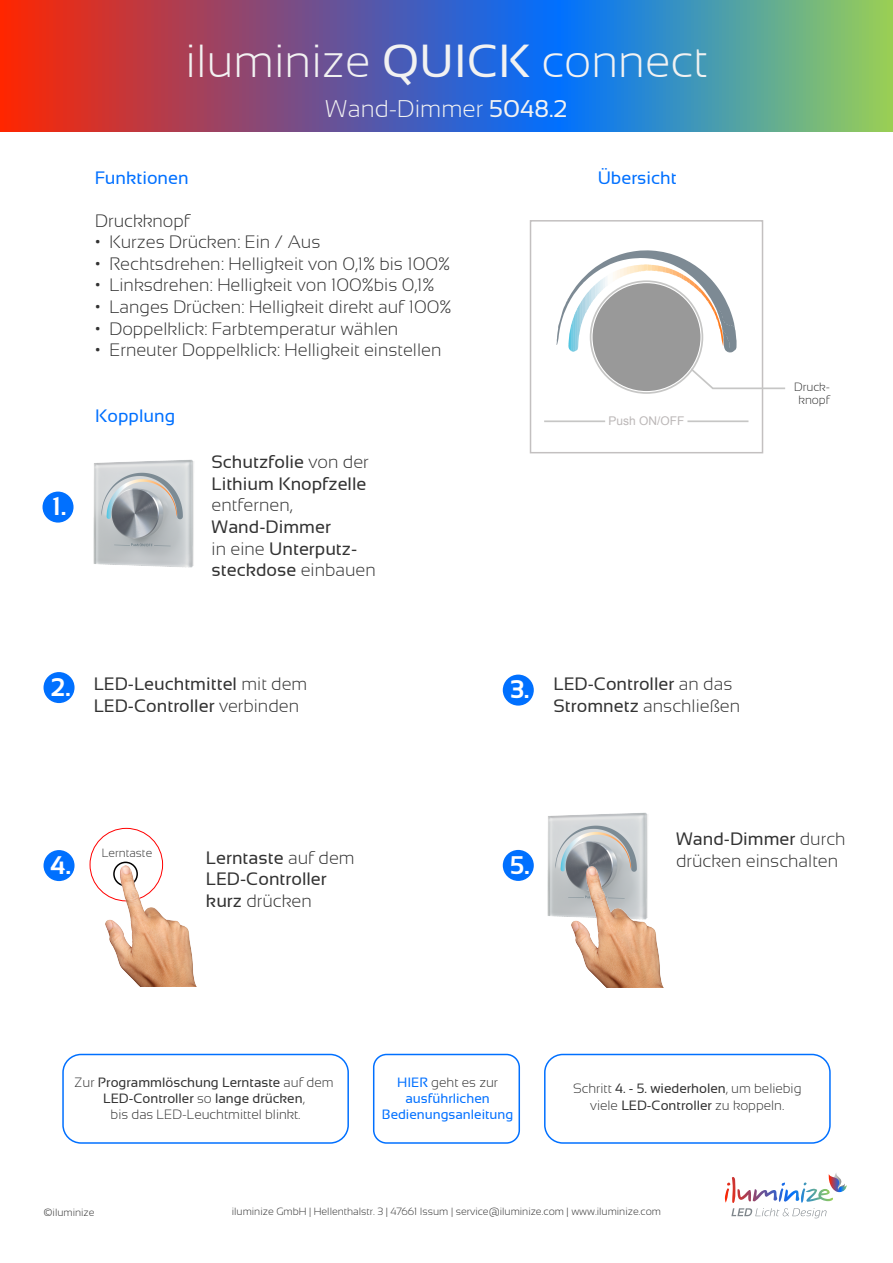
<style>
.page{position:relative;width:893px;height:1263px;background:#fff}
.page>*{position:absolute;margin:0;border:0;box-sizing:border-box;transform-origin:0 0}
.t1{font:300 46.35px "Sansation";color:#f2f2f2}
.t2{font:700 25.5px "Sansation";color:#fff}
.t3{font:300 24.15px "Sansation";color:#f2f2f2}
.t4{font:300 18px/21.6px "Sansation";color:#333}
.t5{font:18px/21.6px "Sansation";color:#333}
.t6{font:18px "Sansation";color:#0070ff}
.t7{font:13.5px/16.2px "Sansation";color:#333;text-align:center}
.t8{font:300 13.5px/16.2px "Sansation";color:#333;text-align:center}
.t9{font:13.5px/16.2px "Sansation";color:#0070ff;text-align:center}
.t10{font:300 12px/13.5px "Sansation";color:#333;text-align:center}
.t11{font:12px "Arial";color:#bcb8b8}
.t12{font:300 10.5px "Sansation";color:#333}
.s1{font-weight:400}
.s2{font-weight:300}
.s3{font-weight:300;color:#333}
</style>
<div class="page">
<img style="left:547px;top:812px;width:101px;height:105px">
<svg style="left:0;top:0;width:892px;height:132px;background:#6d6a8e"></svg>
<div style="left:44px;top:850px;width:30px;height:31px;background:#0070ff;border-radius:50%"></div>
<svg style="left:117px;top:862px;width:17px;height:3px"></svg>
<div style="left:503px;top:850px;width:31px;height:31px;background:#0070ff;border-radius:50%"></div>
<div style="left:42px;top:492px;width:31px;height:31px;background:#0070ff;border-radius:15px"></div>
<img style="left:106px;top:865px;width:91px;height:122px">
<div style="left:529px;top:220px;width:234px;height:233px;background:#fff;border:2px solid #c3c0c0"></div>
<div style="left:592px;top:283px;width:108px;height:108px;background:#999;border-radius:50%"></div>
<svg style="left:688px;top:367px;width:97px;height:23px"></svg>
<img style="left:572px;top:866px;width:91px;height:122px">
<svg style="left:556px;top:250px;width:180px;height:103px"></svg>
<hr style="left:687px;top:420px;width:61px;height:2px;background:#c6c6c5">
<hr style="left:544px;top:420px;width:61px;height:2px;background:#c6c6c5">
<img style="left:93px;top:460px;width:101px;height:108px">
<div style="left:503px;top:675px;width:31px;height:31px;background:#0070ff;border-radius:50%"></div>
<div style="left:44px;top:672px;width:30px;height:31px;background:#0070ff;border-radius:50%"></div>
<img style="left:724px;top:1173px;width:122px;height:45px">
<div style="left:62px;top:1054px;width:287px;height:90px;border:2px solid #0070ff;border-radius:18px"></div>
<div style="left:544px;top:1054px;width:286px;height:90px;border:2px solid #0070ff;border-radius:18px"></div>
<div style="left:373px;top:1054px;width:147px;height:90px;border:2px solid #0070ff;border-radius:13px"></div>
<h1 class="t1" style="left:185px;top:35px;width:523px">iluminize <span class="s1">QUICK</span> connect</h1>
<h3 class="t3" style="left:325px;top:95px;width:243px">Wand-Dimmer <span class="s1">5048.2</span></h3>
<h2 class="t2" style="left:52px;top:492px;width:16px">1.</h2>
<p class="t6" style="left:95px;top:167px;width:95px">Funktionen</p>
<p class="t4" style="left:95px;top:209px;width:96px">Druckknopf</p>
<p class="t4" style="left:95px;top:231px;width:227px">• Kurzes Drücken: Ein / Aus</p>
<p class="t4" style="left:95px;top:253px;width:356px">• Rechtsdrehen: Helligkeit von 0,1% bis 100%</p>
<p class="t4" style="left:95px;top:274px;width:341px">• Linksdrehen: Helligkeit von 100%bis 0,1%</p>
<p class="t4" style="left:95px;top:296px;width:357px">• Langes Drücken: Helligkeit direkt auf 100%</p>
<p class="t4" style="left:95px;top:317px;width:304px">• Doppelklick: Farbtemperatur wählen</p>
<p class="t4" style="left:95px;top:339px;width:347px">• Erneuter Doppelklick: Helligkeit einstellen</p>
<p class="t6" style="left:95px;top:406px;width:81px">Kopplung</p>
<p class="t5" style="left:212px;top:451px;width:159px">Schutzfolie <span class="s2">von der<br></span>Lithium Knopfzelle</p>
<p class="t4" style="left:212px;top:494px;width:82px">entfernen,</p>
<p class="t5" style="left:212px;top:516px;width:166px">Wand-Dimmer<br><span class="s2">in eine</span> Unterputz&shy;steckdose <span class="s2">einbauen</span></p>
<p class="t6" style="left:597px;top:168px;width:80px">Übersicht</p>
<p class="t11" style="left:608px;top:413px;width:78px">Push ON/OFF</p>
<h2 class="t2" style="left:50px;top:673px;width:22px">2.</h2>
<p class="t5" style="left:553px;top:673px;width:188px">LED-Controller <span class="s2">an das<br></span>Stromnetz <span class="s2">anschließen</span></p>
<p class="t5" style="left:94px;top:673px;width:215px">LED-Leuchtmittel <span class="s2">mit dem<br></span>LED-Controller <span class="s2">verbinden</span></p>
<h2 class="t2" style="left:510px;top:675px;width:21px">3.</h2>
<p class="t10" style="left:794px;top:380px;width:37px">Druck&shy;knopf</p>
<h2 class="t2" style="left:50px;top:851px;width:22px">4.</h2>
<p class="t10" style="left:102px;top:846px;width:52px">Lerntaste</p>
<p class="t5" style="left:206px;top:847px;width:150px">Lerntaste <span class="s2">auf dem<br></span>LED-Controller kurz <span class="s2">drücken</span></p>
<h2 class="t2" style="left:510px;top:851px;width:22px">5.</h2>
<p class="t4" style="left:676px;top:828px;width:171px"><span class="s1">Wand-Dimmer</span> durch drücken einschalten</p>
<p class="t7" style="left:74px;top:1074px;width:261px"><span class="s2">Zur</span> Programmlöschung Lerntaste <span class="s2">auf dem<br></span>LED-Controller <span class="s2">so</span> lange drücken<span class="s2">,<br>bis das LED-Leuchtmittel blinkt.</span></p>
<p class="t9" style="left:382px;top:1074px;width:133px">HIER <span class="s3">geht es zur </span>ausführlichen<br>Bedienungsanleitung</p>
<p class="t8" style="left:573px;top:1081px;width:230px">Schritt <span class="s1">4. - 5. wiederholen</span>, um beliebig viele <span class="s1">LED-Controller</span> zu koppeln.</p>
<p class="t12" style="left:43px;top:1206px;width:53px">©iluminize</p>
<p class="t12" style="left:232px;top:1205px;width:430px">iluminize GmbH | Hellenthalstr. 3 | 47661 Issum | service@iluminize.com | www.iluminize.com</p>
</div>
